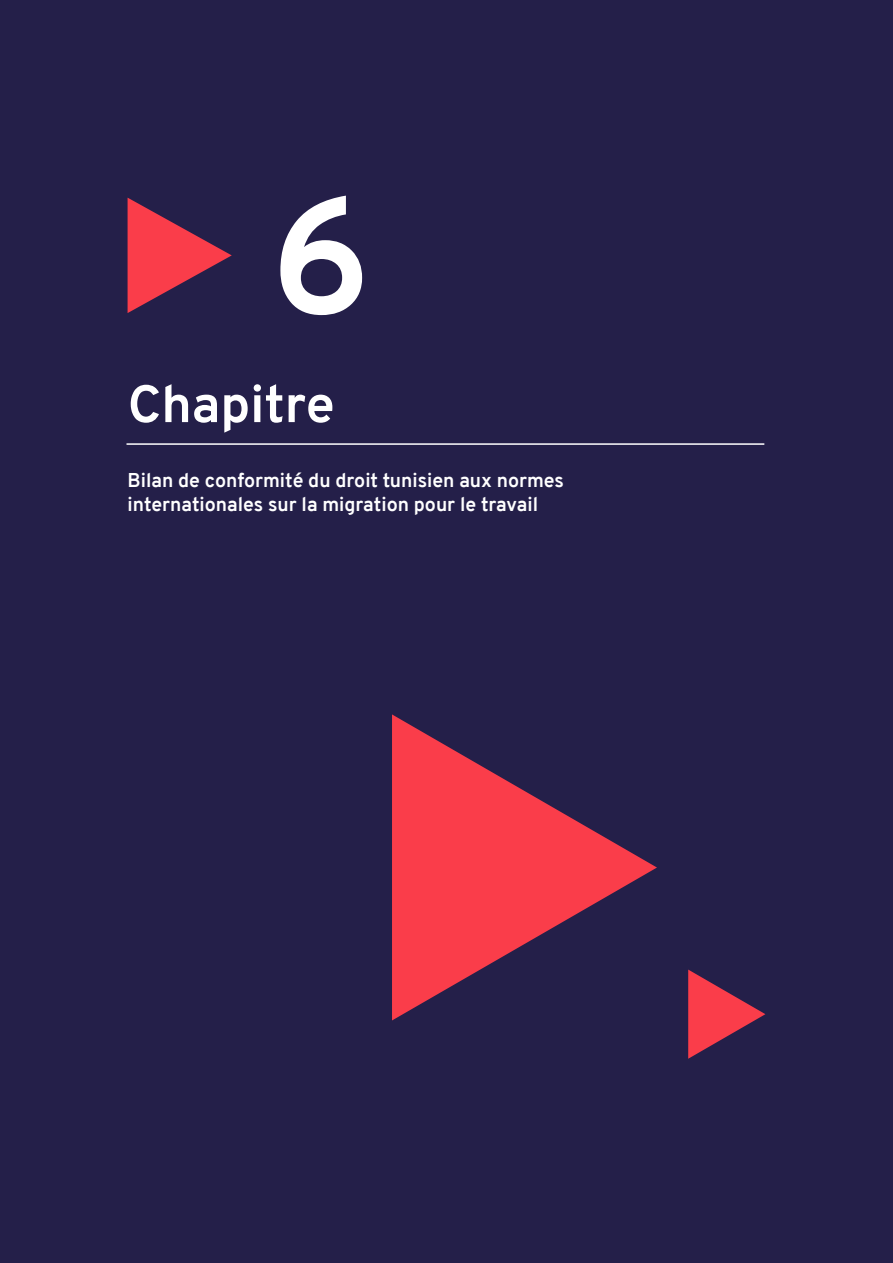
<style>
.page{position:relative;width:893px;height:1263px;background:#241f49}
.page>*{position:absolute;margin:0;border:0;box-sizing:border-box;transform-origin:0 0}
.t1{font:700 165px "Overpass";color:#fff}
.t2{font:700 52.5px "Overpass";color:#fff}
.t3{font:700 19.5px/24px "Overpass";color:#fff}
</style>
<div class="page">
<svg style="left:128px;top:198px;width:104px;height:115px"></svg>
<hr style="left:126px;top:443px;width:638px;height:2px;background:#fff">
<svg style="left:392px;top:714px;width:265px;height:306px;fill:#f53c49"></svg>
<svg style="left:688px;top:969px;width:77px;height:90px"></svg>
<h1 class="t1" style="left:270px;top:138px;width:101px">6</h1>
<h2 class="t2" style="left:128px;top:366px;width:209px">Chapitre</h2>
<p class="t3" style="left:128px;top:468px;width:438px">Bilan de conformité du droit tunisien aux normes internationales sur la migration pour le travail</p>
</div>
